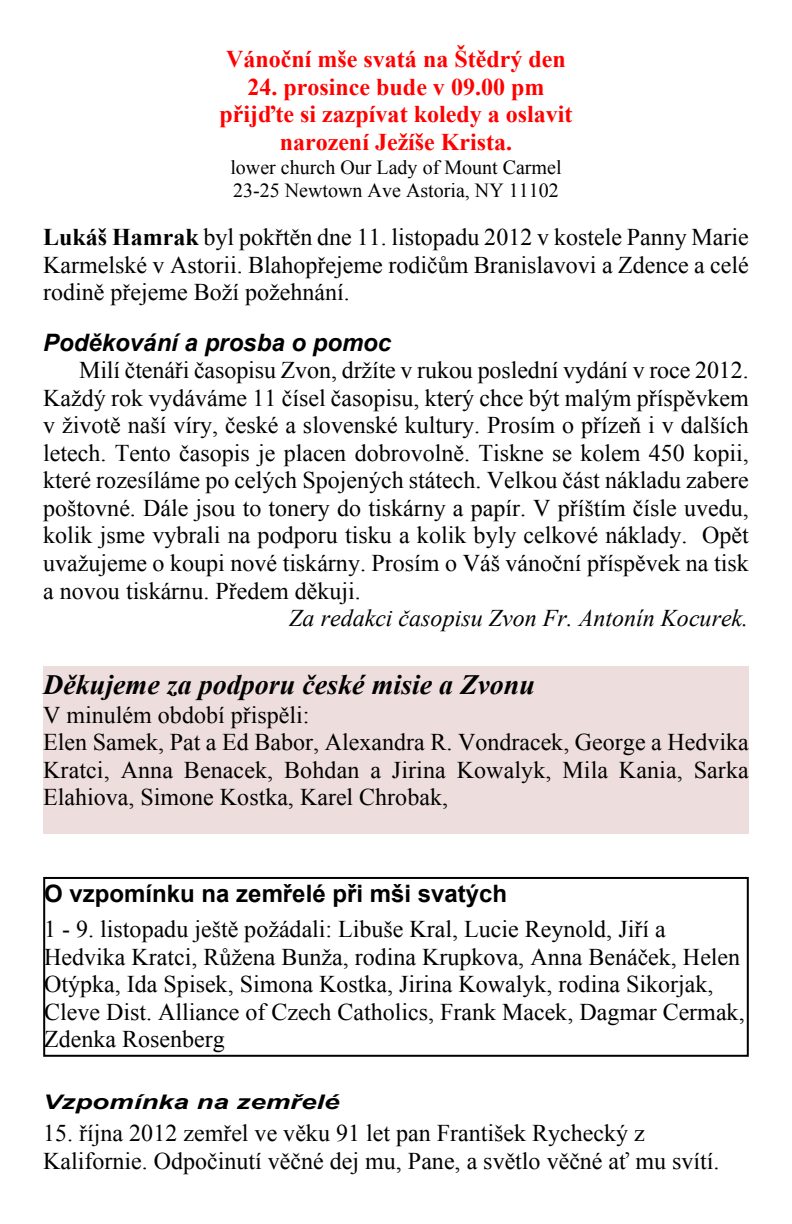
<style>
.page{position:relative;width:792px;height:1224px;background:#fff}
.page>*{position:absolute;margin:0;border:0;box-sizing:border-box;transform-origin:0 0}
.t1{font:italic 700 28px "Times New Roman";color:#000}
.t2{font:24px/27.6px "Times New Roman";color:#000}
.t3{font:700 24px/27.6px "Times New Roman";color:#f00;text-align:center}
.t4{font:italic 24px "Times New Roman";color:#000}
.t5{font:700 24px "Arial";color:#000}
.t6{font:italic 700 24px "Arial";color:#000}
.t7{font:italic 700 20.2px "Arial";color:#000;scale:1.37 1}
.t8{font:20px/23px "Times New Roman";color:#000}
.s1{font-weight:700}
</style>
<div class="page">
<div style="left:43px;top:877px;width:706px;height:180px;border:2px solid #000"></div>
<div style="left:43px;top:666px;width:706px;height:168px;background:#edd"></div>
<p class="t3" style="left:226px;top:48px;width:341px">Vánoční mše svatá na Štědrý den</p>
<p class="t3" style="left:219px;top:75px;width:355px">24. prosince bude v 09.00 pm přijďte si zazpívat koledy a oslavit narození Ježíše Krista.</p>
<p class="t8" style="left:230px;top:158px;width:333px">lower church Our Lady of Mount Carmel<br>23-25 Newtown Ave Astoria, NY 11102</p>
<p class="t2" style="left:43px;top:226px;width:707px;text-align:justify"><span class="s1">Lukáš Hamrak</span> byl pokřtěn dne 11. listopadu 2012 v kostele Panny Marie Karmelské v Astorii. Blahopřejeme rodičům Branislavovi a Zdence a celé rodině přejeme Boží požehnání.</p>
<p class="t6" style="left:43px;top:333px;width:350px">Poděkování a prosba o pomoc</p>
<p class="t2" style="left:43px;top:358px;width:707px;text-align:justify;text-indent:36px">Milí čtenáři časopisu Zvon, držíte v rukou poslední vydání v roce 2012.<br>Každý rok vydáváme 11 čísel časopisu, který chce být malým příspěvkem v životě naší víry, české a slovenské kultury. Prosím o přízeň i v dalších letech. Tento časopis je placen dobrovolně. Tiskne se kolem 450 kopii, které rozesíláme po celých Spojených státech. Velkou část nákladu zabere poštovné. Dále jsou to tonery do tiskárny a papír. V příštím čísle uvedu, kolik jsme vybrali na podporu tisku a kolik byly celkové náklady. Opět uvažujeme o koupi nové tiskárny. Prosím o Váš vánoční příspěvek na tisk a novou tiskárnu. Předem děkuji.</p>
<p class="t4" style="left:289px;top:610px;width:460px">Za redakci časopisu Zvon Fr. Antonín Kocurek.</p>
<p class="t1" style="left:43px;top:675px;width:493px">Děkujeme za podporu české misie a Zvonu</p>
<p class="t2" style="left:43px;top:703px;width:707px">V minulém období přispěli:<br>Elen Samek, Pat a Ed Babor, Alexandra R. Vondracek, George a Hedvika Kratci, Anna Benacek, Bohdan a Jirina Kowalyk, Mila Kania, Sarka Elahiova, Simone Kostka, Karel Chrobak,</p>
<p class="t5" style="left:44px;top:884px;width:465px">O vzpomínku na zemřelé při mši svatých</p>
<p class="t2" style="left:44px;top:918px;width:702px">1 - 9. listopadu ještě požádali: Libuše Kral, Lucie Reynold, Jiří a Hedvika Kratci, Růžena Bunža, rodina Krupkova, Anna Benáček, Helen Otýpka, Ida Spisek, Simona Kostka, Jirina Kowalyk, rodina Sikorjak, Cleve Dist. Alliance of Czech Catholics, Frank Macek, Dagmar Cermak, Zdenka Rosenberg</p>
<p class="t7" style="left:43px;top:1095px;width:218px">Vzpomínka na zemřelé</p>
<p class="t2" style="left:43px;top:1122px;width:678px">15. října 2012 zemřel ve věku 91 let pan František Rychecký z<br>Kalifornie. Odpočinutí věčné dej mu, Pane, a světlo věčné ať mu svítí.</p>
</div>
